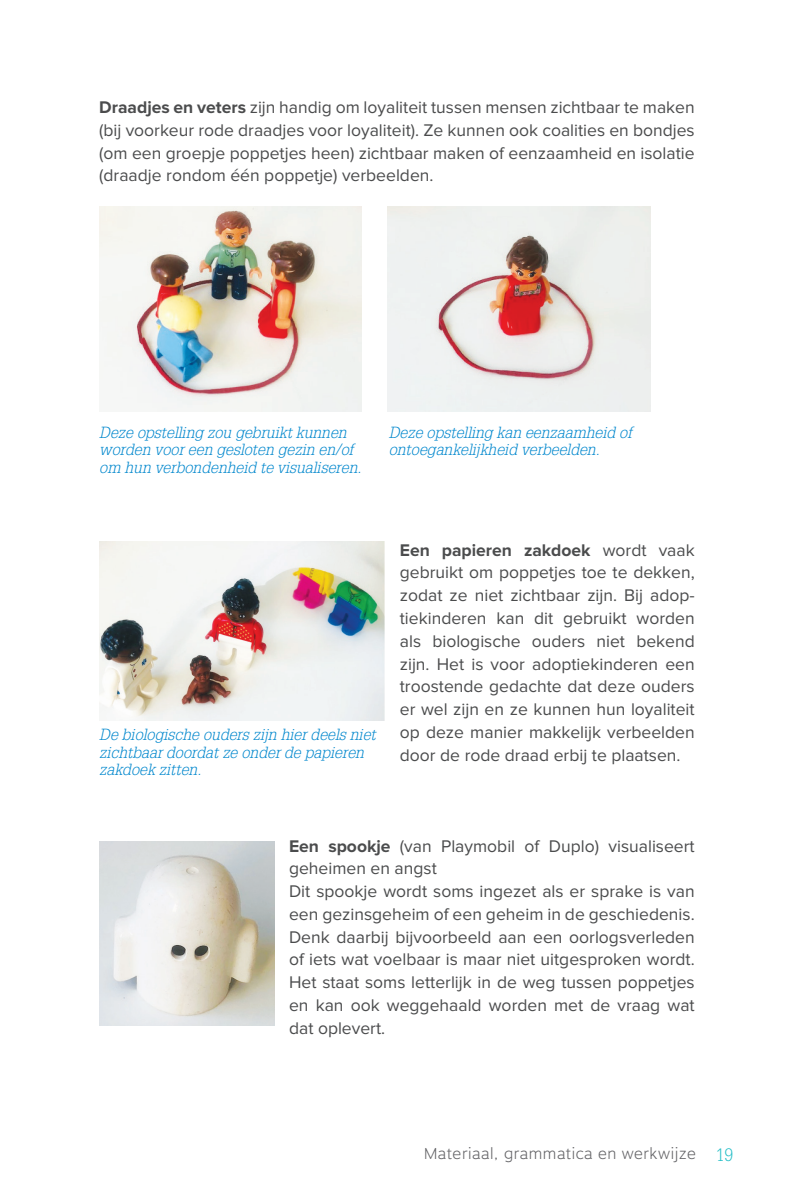
<style>
.page{position:relative;width:794px;height:1191px;background:#fff}
.page>*{position:absolute;margin:0;border:0;box-sizing:border-box;transform-origin:0 0}
.Body{font:17.5px/22.8px "Proxima Nova";color:#4b4c4d;text-align:justify}
.t1{font:italic 300 15.75px/17.5px "Glypha LT";color:#0087cd}
.t2{font:300 15.75px "Motiva Sans";letter-spacing:.03em;color:#636366}
.s1{font-weight:700}
.s2{font-family:"Glypha LT";font-size:17.5px;color:#21bdc6}
</style>
<div class="page">
<img style="left:99px;top:207px;width:263px;height:205px">
<img style="left:387px;top:207px;width:263px;height:205px">
<img style="left:99px;top:541px;width:286px;height:180px">
<img style="left:99px;top:841px;width:175px;height:185px">
<p class="Body" style="left:99px;top:96px;width:597px"><span class="s1">Draadjes en veters</span> zijn handig om loyaliteit tussen mensen zichtbaar te maken (bij voorkeur rode draadjes voor loyaliteit). Ze kunnen ook coalities en bondjes (om een groepje poppetjes heen) zichtbaar maken of eenzaamheid en isolatie (draadje rondom één poppetje) verbeelden.</p>
<p class="t1" style="left:99px;top:424px;width:264px">Deze opstelling zou gebruikt kunnen worden voor een gesloten gezin en/of om hun verbondenheid te visualiseren.</p>
<p class="t1" style="left:389px;top:424px;width:244px">Deze opstelling kan eenzaamheid of ontoegankelijkheid verbeelden.</p>
<p class="t1" style="left:99px;top:726px;width:278px">De biologische ouders zijn hier deels niet zichtbaar doordat ze onder de papieren zakdoek zitten.</p>
<p class="Body" style="left:400px;top:539px;width:296px"><span class="s1">Een papieren zakdoek</span> wordt vaak gebruikt om poppetjes toe te dekken, zodat ze niet zichtbaar zijn. Bij adop&shy;tiekinderen kan dit gebruikt worden als biologische ouders niet bekend zijn. Het is voor adoptiekinderen een troostende gedachte dat deze ouders er wel zijn en ze kunnen hun loyaliteit op deze manier makkelijk verbeelden door de rode draad erbij te plaatsen.</p>
<p class="Body" style="left:289px;top:834px;width:407px"><span class="s1">Een spookje</span> (van Playmobil of Duplo) visualiseert geheimen en angst</p>
<p class="Body" style="left:289px;top:880px;width:407px">Dit spookje wordt soms ingezet als er sprake is van een gezinsgeheim of een geheim in de geschiedenis.<br>Denk daarbij bijvoorbeeld aan een oorlogsverleden of iets wat voelbaar is maar niet uitgesproken wordt.<br>Het staat soms letterlijk in de weg tussen poppetjes en kan ook weggehaald worden met de vraag wat dat oplevert.</p>
<p class="t2" style="left:424px;top:1144px;width:311px">Materiaal, grammatica en werkwijze <span class="s2">19</span></p>
</div>
